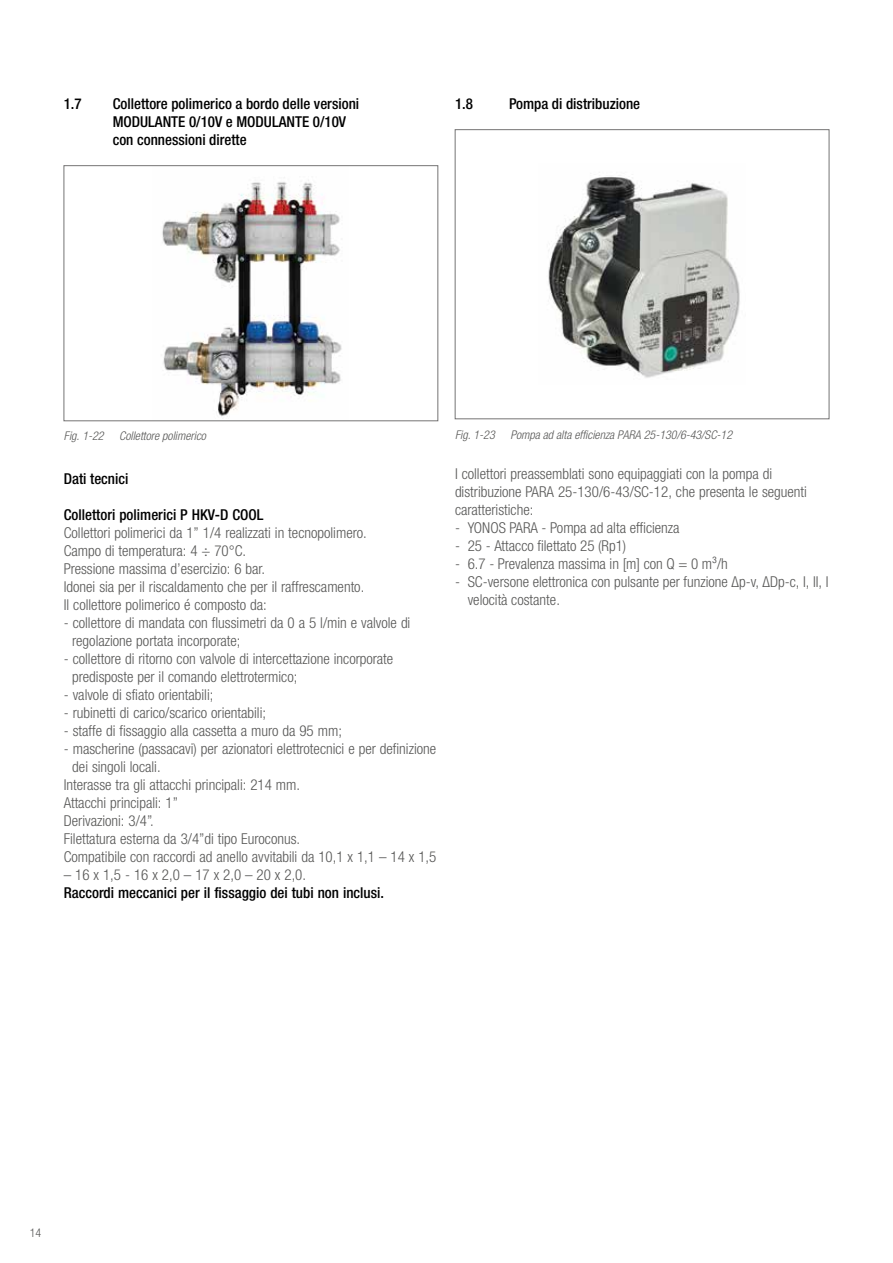
<style>
.page{position:relative;width:893px;height:1263px;background:#fff}
.page>*{position:absolute;margin:0;border:0;box-sizing:border-box;transform-origin:0 0}
.t1{font:300 condensed 15px/18px "Helvetica Neue LTW1 G";color:#575756}
.t2{font:500 condensed 15px/18px "Helvetica Neue LTW1 G";color:#000}
.t3{font:italic 300 condensed 12px "Helvetica Neue LTW1 G";color:#575756}
.t4{font:300 condensed 12px "Helvetica Neue LTW1 G";color:#575756}
</style>
<div class="page">
<img style="left:162px;top:180px;width:180px;height:237px">
<div style="left:64px;top:166px;width:374px;height:255px;border:1px solid #757474"></div>
<img style="left:548px;top:175px;width:192px;height:203px">
<div style="left:455px;top:130px;width:374px;height:289px;border:1px solid #757474"></div>
<p class="t2" style="left:64px;top:94px;width:19px">1.7</p>
<p class="t2" style="left:113px;top:94px;width:248px">Collettore polimerico a bordo delle versioni<br>MODULANTE 0/10V e MODULANTE 0/10V con connessioni dirette</p>
<p class="t2" style="left:455px;top:94px;width:19px">1.8</p>
<p class="t2" style="left:509px;top:94px;width:133px">Pompa di distribuzione</p>
<p class="t3" style="left:64px;top:429px;width:41px">Fig. 1-22</p>
<p class="t3" style="left:119px;top:429px;width:88px">Collettore polimerico</p>
<p class="t2" style="left:64px;top:469px;width:66px">Dati tecnici</p>
<p class="t2" style="left:64px;top:505px;width:201px">Collettori polimerici P HKV-D COOL</p>
<p class="t1" style="left:64px;top:523px;width:304px">Collettori polimerici da 1” 1/4 realizzati in tecnopolimero.<br>Campo di temperatura: 4 ÷ 70°C.<br>Pressione massima d’esercizio: 6 bar.<br>Idonei sia per il riscaldamento che per il raffrescamento.<br>Il collettore polimerico é composto da:</p>
<p class="t1" style="left:72px;top:613px;width:340px;text-indent:-9px">- collettore di mandata con flussimetri da 0 a 5 l/min e valvole di regolazione portata incorporate;</p>
<p class="t1" style="left:72px;top:649px;width:322px;text-indent:-9px">- collettore di ritorno con valvole di intercettazione incorporate predisposte per il comando elettrotermico;</p>
<p class="t1" style="left:64px;top:685px;width:151px">- valvole di sfiato orientabili;</p>
<p class="t1" style="left:64px;top:703px;width:204px">- rubinetti di carico/scarico orientabili;</p>
<p class="t1" style="left:64px;top:721px;width:280px">- staffe di fissaggio alla cassetta a muro da 95 mm;</p>
<p class="t1" style="left:64px;top:739px;width:374px">- mascherine (passacavi) per azionatori elettrotecnici e per definizione</p>
<p class="t1" style="left:72px;top:757px;width:90px">dei singoli locali.</p>
<p class="t1" style="left:64px;top:775px;width:238px">Interasse tra gli attacchi principali: 214 mm.</p>
<p class="t1" style="left:64px;top:793px;width:116px">Attacchi principali: 1”</p>
<p class="t1" style="left:64px;top:811px;width:92px">Derivazioni: 3/4”.</p>
<p class="t1" style="left:64px;top:829px;width:238px">Filettatura esterna da 3/4”di tipo Euroconus.</p>
<p class="t1" style="left:64px;top:847px;width:374px">Compatibile con raccordi ad anello avvitabili da 10,1 x 1,1 – 14 x 1,5</p>
<p class="t1" style="left:64px;top:865px;width:244px">– 16 x 1,5 - 16 x 2,0 – 17 x 2,0 – 20 x 2,0.</p>
<p class="t2" style="left:64px;top:883px;width:322px">Raccordi meccanici per il fissaggio dei tubi non inclusi.</p>
<p class="t3" style="left:455px;top:428px;width:41px">Fig. 1-23</p>
<p class="t3" style="left:510px;top:428px;width:223px">Pompa ad alta efficienza PARA 25-130/6-43/SC-12</p>
<p class="t1" style="left:455px;top:465px;width:353px">I collettori preassemblati sono equipaggiati con la pompa di distribuzione PARA 25-130/6-43/SC-12, che presenta le seguenti caratteristiche:</p>
<p class="t1" style="left:455px;top:519px;width:226px">- YONOS PARA - Pompa ad alta efficienza</p>
<p class="t1" style="left:455px;top:537px;width:173px">- 25 - Attacco filettato 25 (Rp1)</p>
<p class="t1" style="left:455px;top:555px;width:274px">- 6.7 - Prevalenza massima in [m] con Q = 0 m³/h</p>
<p class="t1" style="left:468px;top:573px;width:362px;text-indent:-13px">- SC-versone elettronica con pulsante per funzione Δp-v, ΔDp-c, I, II, I velocità costante.</p>
<p class="t4" style="left:30px;top:1226px;width:13px">14</p>
</div>
